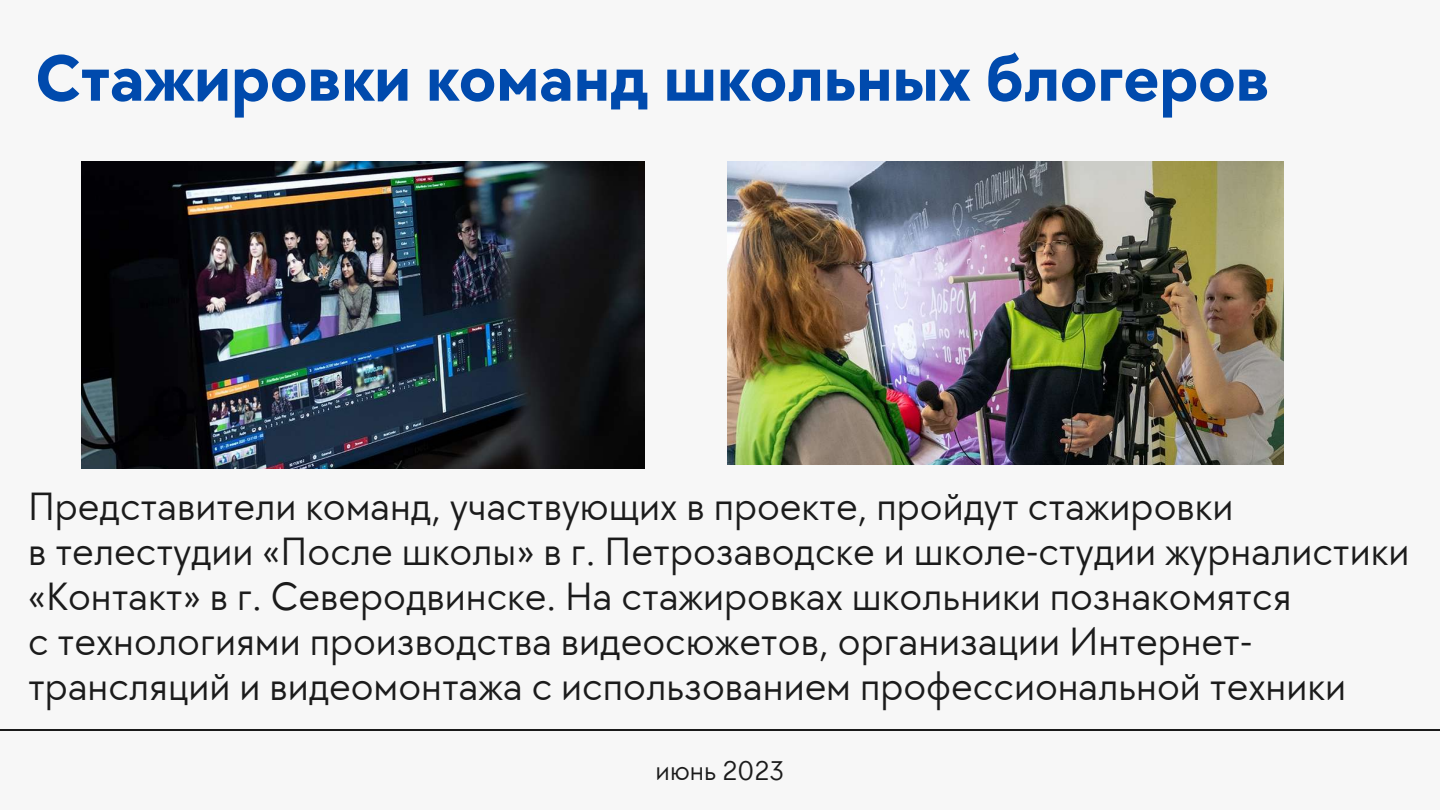
<style>
.page{position:relative;width:1440px;height:810px;background:#f7f7f7}
.page>*{position:absolute;margin:0;border:0;box-sizing:border-box;transform-origin:0 0}
.t1{font:700 67.5px "TT Chocolates";color:#004aad}
.t2{font:40.8px/45px "TT Chocolates";color:#1b1b1b}
.t3{font:28px "TT Chocolates";color:#1b1b1b}
</style>
<div class="page">
<hr style="left:0;top:729px;width:1440px;height:1px;background:#1b1b1b">
<img style="left:727px;top:162px;width:557px;height:303px">
<img style="left:81px;top:162px;width:563px;height:307px">
<h1 class="t1" style="left:36px;top:40px;width:1235px">Стажировки команд школьных блогеров</h1>
<p class="t2" style="left:28px;top:485px;width:1383px">Представители команд, участвующих в проекте, пройдут стажировки<br>в телестудии «После школы» в г. Петрозаводске и школе-студии журналистики «Контакт» в г. Северодвинске. На стажировках школьники познакомятся<br>с технологиями производства видеосюжетов, организации Интернет&shy;трансляций и видеомонтажа с использованием профессиональной техники</p>
<p class="t3" style="left:656px;top:755px;width:130px">июнь 2023</p>
</div>
